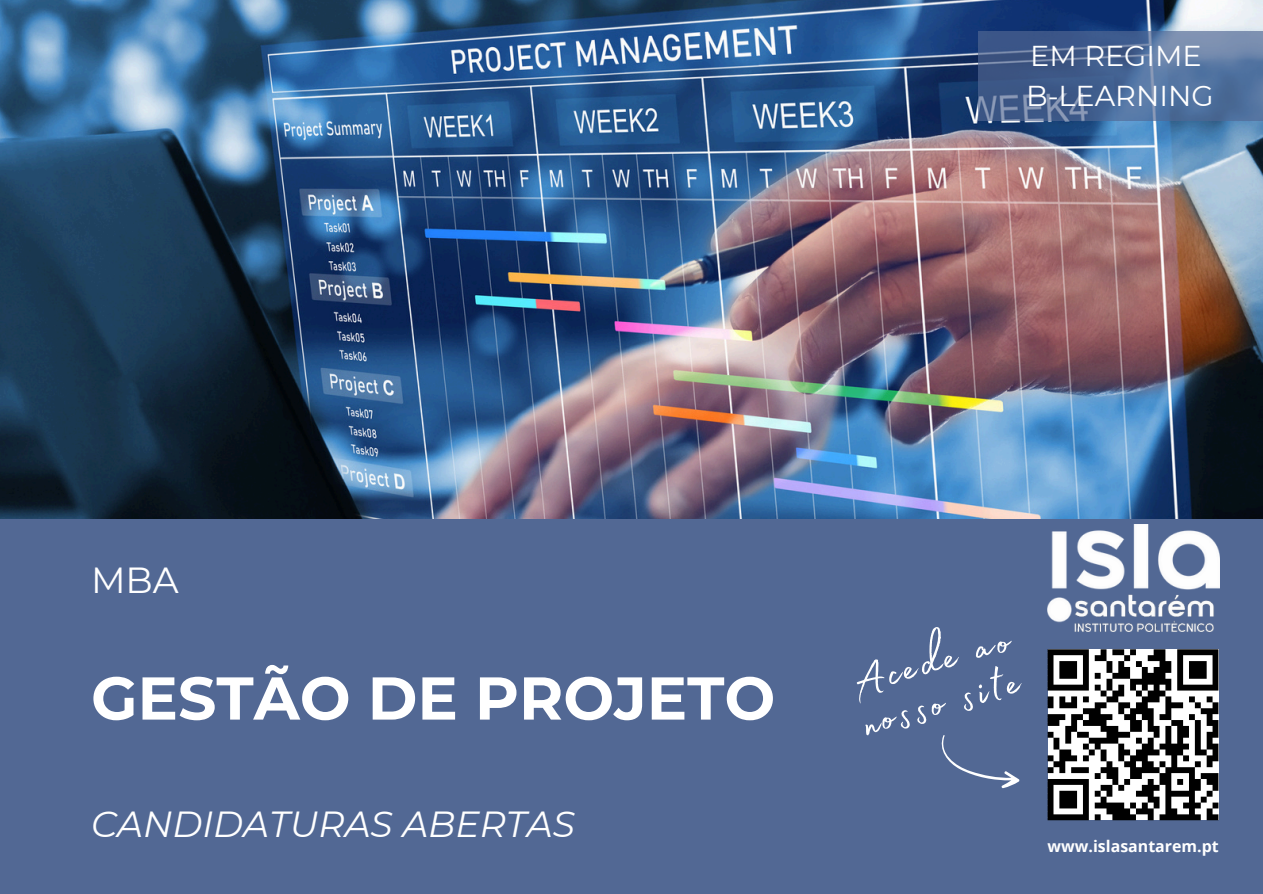
<style>
.page{position:relative;width:1263px;height:894px;background:#fff}
.page>*{position:absolute;margin:0;border:0;box-sizing:border-box;transform-origin:0 0}
.t1{font:700 60.3px "Montserrat";color:#fff}
.t2{font:56.85px/42px "Madelyn Fill";color:#fff}
.t3{font:italic 36.15px "Montserrat";color:#fff}
.t4{font:36.15px "Montserrat";color:#fff}
.t5{font:28.65px/39.3px "Montserrat";color:#fff}
.t6{font:700 15.9px "Open Sans";color:#fff}
</style>
<div class="page">
<div style="left:0;top:519px;width:1263px;height:374px;background:#526894"></div>
<img style="left:0;top:0;width:1263px;height:518px">
<svg style="left:979px;top:32px;width:284px;height:89px;background:#506c98"></svg>
<svg style="left:941px;top:735px;width:79px;height:53px"></svg>
<svg style="left:1048px;top:649px;width:170px;height:171px;background:#7e7e7e"></svg>
<img style="left:1051px;top:524px;width:168px;height:65px">
<img style="left:1074px;top:594px;width:140px;height:38px">
<img style="left:1048px;top:597px;width:24px;height:26px">
<p class="t5" style="left:1026px;top:36px;width:189px">EM REGIME<br>B-LEARNING</p>
<p class="t4" style="left:91px;top:558px;width:89px">MBA</p>
<h4 class="t1" style="left:91px;top:661px;width:686px">GESTÃO DE PROJETO</h4>
<p class="t3" style="left:91px;top:801px;width:485px">CANDIDATURAS ABERTAS</p>
<p class="t2" style="left:843px;top:654px;width:165px;rotate:-16deg">Acede ao nosso site</p>
<h3 class="t6" style="left:1048px;top:834px;width:173px">www.islasantarem.pt</h3>
</div>
